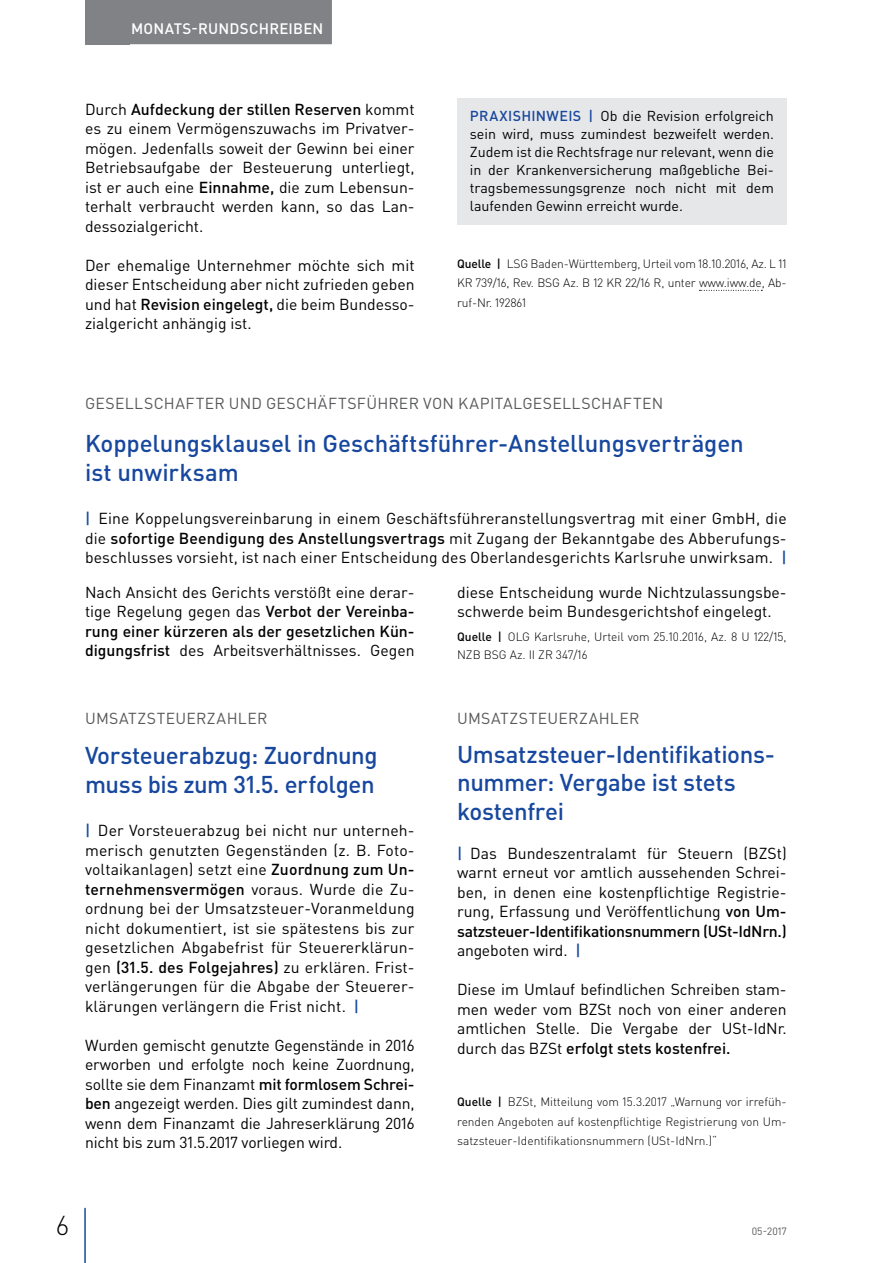
<style>
.page{position:relative;width:893px;height:1263px;background:#fff}
.page>*{position:absolute;margin:0;border:0;box-sizing:border-box;transform-origin:0 0}
.t1{font:300 27px "DIN Pro";color:#000}
.t2{font:500 24px/28.5px "DIN Pro";letter-spacing:-.01em;color:#17479e}
.t3{font:15.75px/19.5px "DIN Pro";color:#000;text-align:justify}
.t4{font:15.75px "DIN Pro";letter-spacing:.025em;color:#58595b}
.t5{font:500 15px "DIN Pro";letter-spacing:.015em;color:#fff}
.t6{font:14.25px/18px "DIN Pro";color:#000;text-align:justify}
.t7{font:300 12px/19.5px "DIN Pro";color:#000;text-align:justify}
.t8{font:10.5px "DIN Pro";color:#58595b}
.s1{font-weight:500}
.s2{font-weight:500;color:#17479e}
</style>
<div class="page">
<div style="left:85px;top:0;width:45px;height:44px;background:#808285"></div>
<hr style="left:84px;top:1208px;width:2px;height:55px;background:#17479e">
<div style="left:122px;top:0;width:210px;height:44px;background:#808285"></div>
<svg style="left:699px;top:290px;width:63px;height:1px"></svg>
<div style="left:457px;top:98px;width:330px;height:126px;background:#e6e7e8"></div>
<p class="t5" style="left:131px;top:18px;width:194px">MONATS-RUNDSCHREIBEN</p>
<p class="t3" style="left:85px;top:99px;width:331px">Durch <span class="s1">Aufdeckung der stillen Reserven</span> kommt es zu einem Vermögenszuwachs im Privatver&shy;mögen. Jedenfalls soweit der Gewinn bei einer Betriebsaufgabe der Besteuerung unterliegt, ist er auch eine <span class="s1">Einnahme,</span> die zum Lebensun&shy;terhalt verbraucht werden kann, so das Lan&shy;dessozialgericht.</p>
<p class="t3" style="left:85px;top:255px;width:331px">Der ehemalige Unternehmer möchte sich mit dieser Entscheidung aber nicht zufrieden geben und hat <span class="s1">Revision eingelegt,</span> die beim Bundesso&shy;zialgericht anhängig ist.</p>
<p class="t6" style="left:470px;top:107px;width:306px"><span class="s2">PRAXISHINWEIS |</span> Ob die Revision erfolgreich sein wird, muss zumindest bezweifelt werden.<br>Zudem ist die Rechtsfrage nur relevant, wenn die in der Krankenversicherung maßgebliche Bei&shy;tragsbemessungsgrenze noch nicht mit dem laufenden Gewinn erreicht wurde.</p>
<p class="t7" style="left:457px;top:253px;width:331px"><span class="s1">Quelle |</span> LSG Baden-Württemberg, Urteil vom 18.10.2016, Az. L 11<br>KR 739/16, Rev. BSG Az. B 12 KR 22/16 R, unter www.iww.de, Ab&shy;ruf-Nr. 192861</p>
<p class="t4" style="left:85px;top:392px;width:580px">GESELLSCHAFTER UND GESCHÄFTSFÜHRER VON KAPITALGESELLSCHAFTEN</p>
<h2 class="t2" style="left:85px;top:428px;width:660px">Koppelungsklausel in Geschäftsführer-Anstellungsverträgen ist unwirksam</h2>
<p class="t3" style="left:85px;top:508px;width:703px"><span class="s2">|</span> Eine Koppelungsvereinbarung in einem Geschäftsführeranstellungsvertrag mit einer GmbH, die die <span class="s1">sofortige Beendigung des Anstellungsvertrags</span> mit Zugang der Bekanntgabe des Abberufungs&shy;beschlusses vorsieht, ist nach einer Entscheidung des Oberlandesgerichts Karlsruhe unwirksam. <span class="s2">|</span></p>
<p class="t3" style="left:85px;top:582px;width:331px">Nach Ansicht des Gerichts verstößt eine derar&shy;tige Regelung gegen das <span class="s1">Verbot der Vereinba&shy;rung einer kürzeren als der gesetzlichen Kün&shy;digungsfrist</span> des Arbeitsverhältnisses. Gegen</p>
<p class="t3" style="left:457px;top:582px;width:331px">diese Entscheidung wurde Nichtzulassungsbe&shy;schwerde beim Bundesgerichtshof eingelegt.</p>
<p class="t7" style="left:457px;top:627px;width:331px;line-height:18px"><span class="s1">Quelle |</span> OLG Karlsruhe, Urteil vom 25.10.2016, Az. 8 U 122/15,<br>NZB BSG Az. II ZR 347/16</p>
<p class="t4" style="left:85px;top:707px;width:184px">UMSATZSTEUERZAHLER</p>
<h2 class="t2" style="left:85px;top:740px;width:294px">Vorsteuerabzug: Zuordnung muss bis zum 31.5. erfolgen</h2>
<p class="t3" style="left:85px;top:820px;width:331px"><span class="s2">|</span> Der Vorsteuerabzug bei nicht nur unterneh&shy;merisch genutzten Gegenständen (z. B. Foto&shy;voltaikanlagen) setzt eine <span class="s1">Zuordnung zum Un&shy;ternehmensvermögen</span> voraus. Wurde die Zu&shy;ordnung bei der Umsatzsteuer-Voranmeldung nicht dokumentiert, ist sie spätestens bis zur gesetzlichen Abgabefrist für Steuererklärun&shy;gen <span class="s1">(31.5. des Folgejahres)</span> zu erklären. Frist&shy;verlängerungen für die Abgabe der Steuerer&shy;klärungen verlängern die Frist nicht. <span class="s2">|</span></p>
<p class="t3" style="left:85px;top:1035px;width:331px">Wurden gemischt genutzte Gegenstände in 2016 erworben und erfolgte noch keine Zuordnung, sollte sie dem Finanzamt <span class="s1">mit formlosem Schrei&shy;ben</span> angezeigt werden. Dies gilt zumindest dann, wenn dem Finanzamt die Jahreserklärung 2016 nicht bis zum 31.5.2017 vorliegen wird.</p>
<p class="t4" style="left:457px;top:707px;width:184px">UMSATZSTEUERZAHLER</p>
<h2 class="t2" style="left:457px;top:739px;width:320px">Umsatzsteuer-Identifikations&shy;nummer: Vergabe ist stets kostenfrei</h2>
<p class="t3" style="left:457px;top:843px;width:331px"><span class="s2">|</span> Das Bundeszentralamt für Steuern (BZSt) warnt erneut vor amtlich aussehenden Schrei&shy;ben, in denen eine kostenpflichtige Registrie&shy;rung, Erfassung und Veröffentlichung <span class="s1">von Um&shy;satzsteuer-Identifikationsnummern (USt-IdNrn.) </span>angeboten wird. <span class="s2">|</span></p>
<p class="t3" style="left:457px;top:979px;width:331px">Diese im Umlauf befindlichen Schreiben stam&shy;men weder vom BZSt noch von einer anderen amtlichen Stelle. Die Vergabe der USt-IdNr. durch das BZSt <span class="s1">erfolgt stets kostenfrei.</span></p>
<p class="t7" style="left:457px;top:1092px;width:331px"><span class="s1">Quelle |</span> BZSt, Mitteilung vom 15.3.2017 „Warnung vor irrefüh&shy;renden Angeboten auf kostenpflichtige Registrierung von Um&shy;satzsteuer-Identifikationsnummern (USt-IdNrn.)“</p>
<h1 class="t1" style="left:56px;top:1207px;width:14px">6</h1>
<p class="t8" style="left:752px;top:1224px;width:36px">05-2017</p>
</div>
